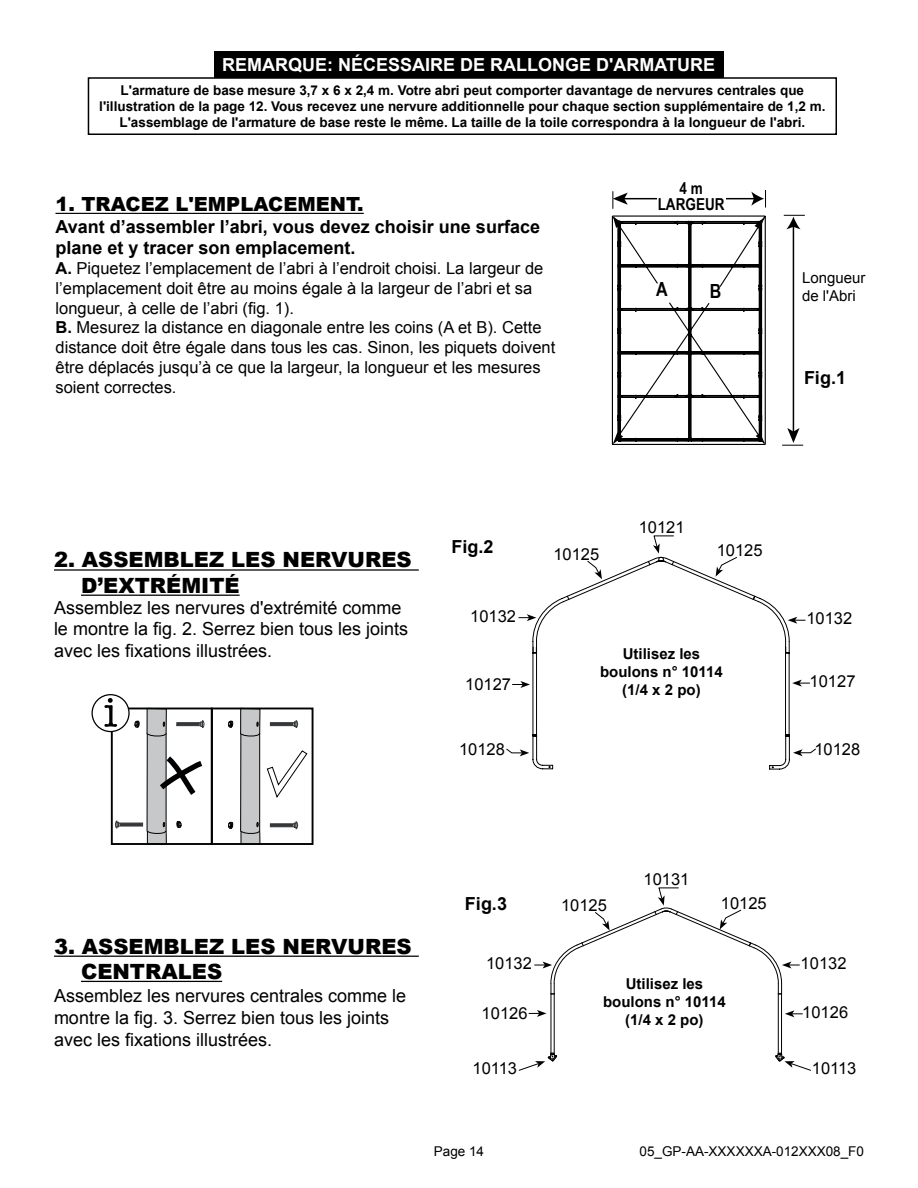
<style>
.page{position:relative;width:918px;height:1188px;background:#fff}
.page>*{position:absolute;margin:0;border:0;box-sizing:border-box;transform-origin:0 0}
.t1{font:900 21px/25.2px "Arial";color:#000}
.t2{font:900 19.5px "Arial";color:#000}
.t3{font:700 19.5px "Arial Narrow";color:#000}
.t4{font:18px/21.6px "Arial";color:#000}
.t5{font:700 18px/21.6px "Arial";color:#000}
.t6{font:700 18px "Arial";color:#fff}
.t7{font:16.5px/19.8px "Arial";color:#000}
.t8{font:700 16.5px/16.5px "Arial Narrow";color:#000;text-align:center}
.t9{font:700 15px/18px "Arial";color:#000;text-align:center}
.t10{font:15px/18px "Arial";color:#000}
.t11{font:700 13.5px/16.2px "Arial";color:#000;text-align:center}
.t12{font:13.5px "Arial";color:#000}
.s1{font-weight:700}
</style>
<div class="page">
<div style="left:214px;top:51px;width:510px;height:27px;background:#000"></div>
<div style="left:88px;top:77px;width:749px;height:58px;border:2px solid #000"></div>
<hr style="left:54px;top:569px;width:365px;height:2px;background:#000">
<hr style="left:81px;top:595px;width:159px;height:1px;background:#000">
<hr style="left:54px;top:956px;width:365px;height:1px;background:#000">
<hr style="left:81px;top:981px;width:141px;height:1px;background:#000">
<hr style="left:793px;top:226px;width:1px;height:206px;background:#000">
<svg style="left:784px;top:215px;width:21px;height:14px"></svg>
<svg style="left:782px;top:428px;width:21px;height:18px"></svg>
<svg style="left:611px;top:216px;width:155px;height:229px"></svg>
<hr style="left:623px;top:198px;width:132px;height:1px;background:#000">
<svg style="left:751px;top:190px;width:15px;height:18px"></svg>
<svg style="left:612px;top:191px;width:16px;height:18px"></svg>
<div style="left:657px;top:182px;width:69px;height:31px;background:#fff"></div>
<hr style="left:56px;top:213px;width:308px;height:1px;background:#000">
<svg style="left:529px;top:1010px;width:17px;height:7px"></svg>
<svg style="left:785px;top:1010px;width:17px;height:7px"></svg>
<hr style="left:551px;top:994px;width:1px;height:60px;background:#000">
<hr style="left:554px;top:994px;width:1px;height:60px;background:#000">
<hr style="left:781px;top:994px;width:1px;height:60px;background:#000">
<hr style="left:778px;top:994px;width:1px;height:60px;background:#000">
<svg style="left:535px;top:887px;width:264px;height:107px"></svg>
<svg style="left:776px;top:1053px;width:35px;height:18px"></svg>
<svg style="left:518px;top:1053px;width:39px;height:18px"></svg>
<svg style="left:228px;top:720px;width:5px;height:8px"></svg>
<svg style="left:270px;top:721px;width:29px;height:7px"></svg>
<svg style="left:228px;top:821px;width:5px;height:8px"></svg>
<svg style="left:270px;top:822px;width:29px;height:7px"></svg>
<svg style="left:240px;top:711px;width:20px;height:246px"></svg>
<svg style="left:267px;top:750px;width:41px;height:48px"></svg>
<div style="left:211px;top:708px;width:103px;height:137px;border:2px solid #000101"></div>
<svg style="left:92px;top:695px;width:37px;height:37px"></svg>
<div style="left:92px;top:694px;width:38px;height:38px;border:1px solid #000;border-radius:50%"></div>
<svg style="left:104px;top:698px;width:101px;height:283px"></svg>
<svg style="left:730px;top:557px;width:7px;height:3px"></svg>
<svg style="left:790px;top:617px;width:15px;height:7px"></svg>
<svg style="left:513px;top:681px;width:17px;height:7px"></svg>
<svg style="left:792px;top:680px;width:18px;height:7px"></svg>
<svg style="left:532px;top:560px;width:258px;height:174px"></svg>
<hr style="left:789px;top:653px;width:1px;height:83px;background:#000">
<hr style="left:785px;top:653px;width:1px;height:83px;background:#000">
<svg style="left:785px;top:641px;width:5px;height:12px"></svg>
<svg style="left:506px;top:734px;width:310px;height:36px"></svg>
<svg style="left:519px;top:535px;width:156px;height:119px"></svg>
<p class="t6" style="left:222px;top:53px;width:494px">REMARQUE: NÉCESSAIRE DE RALLONGE D'ARMATURE</p>
<p class="t11" style="left:99px;top:82px;width:728px">L'armature de base mesure 3,7 x 6 x 2,4 m. Votre abri peut comporter davantage de nervures centrales que l'illustration de la page 12. Vous recevez une nervure additionnelle pour chaque section supplémentaire de 1,2 m.<br>L'assemblage de l'armature de base reste le même. La taille de la toile correspondra à la longueur de l'abri.</p>
<p class="t2" style="left:56px;top:190px;width:310px">1. TRACEZ L'EMPLACEMENT.</p>
<p class="t5" style="left:56px;top:216px;width:486px">Avant d’assembler l’abri, vous devez choisir une surface plane et y tracer son emplacement.</p>
<p class="t7" style="left:56px;top:258px;width:501px"><span class="s1">A.</span> Piquetez l’emplacement de l’abri à l’endroit choisi. La largeur de l’emplacement doit être au moins égale à la largeur de l’abri et sa longueur, à celle de l’abri (fig. 1).<br><span class="s1">B.</span> Mesurez la distance en diagonale entre les coins (A et B). Cette distance doit être égale dans tous les cas. Sinon, les piquets doivent être déplacés jusqu’à ce que la largeur, la longueur et les mesures soient correctes.</p>
<p class="t8" style="left:658px;top:179px;width:68px">4 m<br>LARGEUR</p>
<p class="t3" style="left:656px;top:274px;width:13px">A</p>
<p class="t3" style="left:710px;top:277px;width:13px">B</p>
<p class="t10" style="left:802px;top:269px;width:65px">Longueur de l'Abri</p>
<p class="t5" style="left:804px;top:367px;width:44px">Fig.1</p>
<p class="t1" style="left:81px;top:547px;width:332px;text-indent:-27px">2. ASSEMBLEZ LES NERVURES<br>D’EXTRÉMITÉ</p>
<p class="t5" style="left:451px;top:537px;width:44px">Fig.2</p>
<p class="t7" style="left:639px;top:517px;width:47px">10121</p>
<p class="t7" style="left:553px;top:544px;width:47px">10125</p>
<p class="t7" style="left:717px;top:541px;width:47px">10125</p>
<p class="t4" style="left:54px;top:597px;width:356px">Assemblez les nervures d'extrémité comme le montre la fig. 2. Serrez bien tous les joints avec les fixations illustrées.</p>
<p class="t7" style="left:470px;top:606px;width:47px">10132</p>
<p class="t7" style="left:806px;top:609px;width:47px">10132</p>
<p class="t9" style="left:600px;top:645px;width:124px">Utilisez les boulons n° 10114 (1/4 x 2 po)</p>
<p class="t7" style="left:465px;top:675px;width:47px">10127</p>
<p class="t7" style="left:810px;top:672px;width:47px">10127</p>
<p class="t7" style="left:459px;top:740px;width:47px">10128</p>
<p class="t7" style="left:814px;top:740px;width:47px">10128</p>
<p class="t1" style="left:81px;top:933px;width:332px;text-indent:-27px">3. ASSEMBLEZ LES NERVURES<br>CENTRALES</p>
<p class="t4" style="left:54px;top:986px;width:354px">Assemblez les nervures centrales comme le montre la fig. 3. Serrez bien tous les joints avec les fixations illustrées.</p>
<p class="t5" style="left:465px;top:894px;width:44px">Fig.3</p>
<p class="t7" style="left:644px;top:869px;width:47px">10131</p>
<p class="t7" style="left:561px;top:896px;width:47px">10125</p>
<p class="t7" style="left:721px;top:894px;width:47px">10125</p>
<p class="t7" style="left:486px;top:953px;width:47px">10132</p>
<p class="t7" style="left:801px;top:953px;width:47px">10132</p>
<p class="t9" style="left:603px;top:975px;width:124px">Utilisez les boulons n° 10114 (1/4 x 2 po)</p>
<p class="t7" style="left:482px;top:1003px;width:47px">10126</p>
<p class="t7" style="left:802px;top:1002px;width:47px">10126</p>
<p class="t7" style="left:472px;top:1059px;width:46px">10113</p>
<p class="t7" style="left:812px;top:1059px;width:46px">10113</p>
<p class="t12" style="left:434px;top:1142px;width:52px">Page 14</p>
<p class="t12" style="left:640px;top:1142px;width:226px">05_GP-AA-XXXXXXA-012XXX08_F0</p>
</div>
